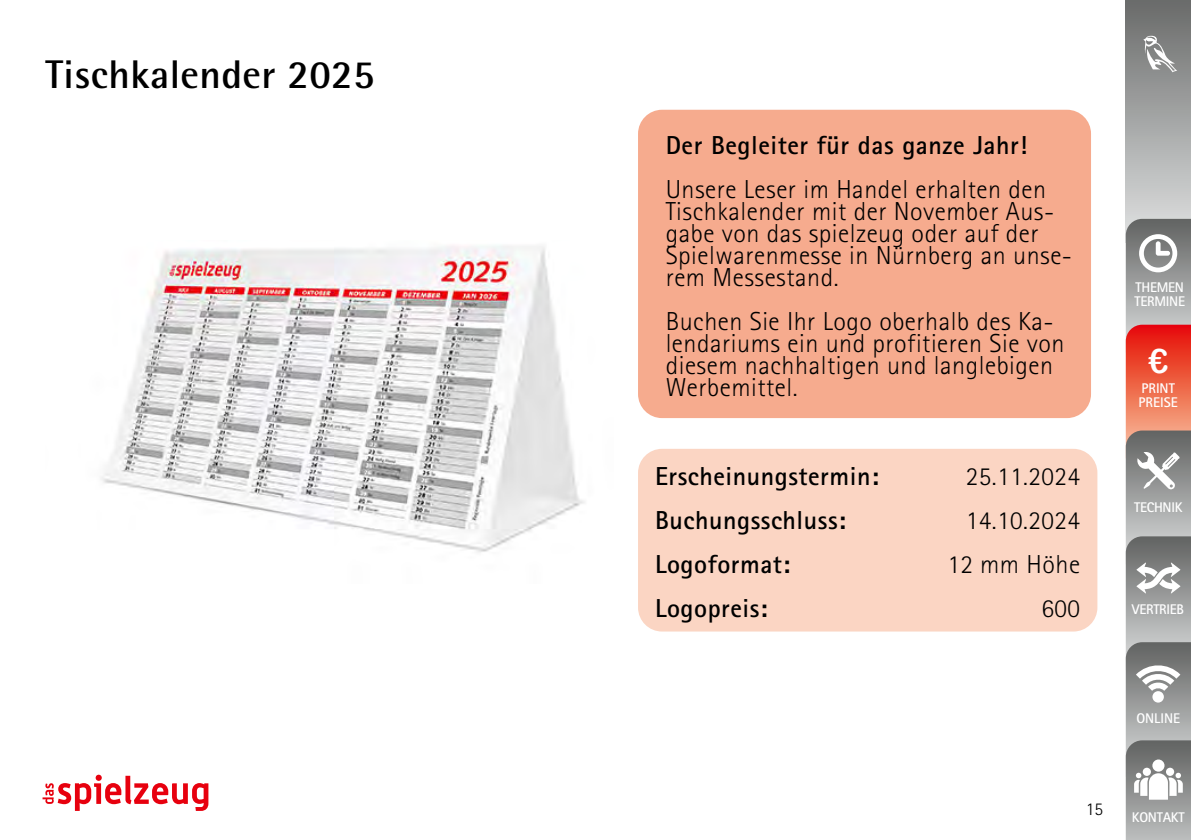
<style>
.page{position:relative;width:1191px;height:840px;background:#fff}
.page>*{position:absolute;margin:0;border:0;box-sizing:border-box;transform-origin:0 0}
.t1{font:700 40px "Rotis Semi Sans 65";letter-spacing:.01em;color:#000}
.t2{font:34px "Arial Rounded MT Bold";color:#fff}
.t3{font:300 26px/22px "Rotis Sans Serif 45";letter-spacing:.02em;color:#000}
.t4{font:700 26px/44px "Rotis Sans Serif 65";letter-spacing:.02em;color:#000}
.t5{font:300 18px "Rotis Sans Serif 45";color:#000}
.t6{font:700 14px/14px "Rotis Sans Serif 65";letter-spacing:-.02em;color:#fff}
.t7{font:700 14px/14px "Rotis Sans Serif 65";color:#fff}
</style>
<div class="page">
<svg style="left:43px;top:774px;width:165px;height:36px"></svg>
<div style="left:1125px;top:0;width:66px;height:242px;background:linear-gradient(to bottom,#696a6a,#e0e2e2)"></div>
<img style="left:101px;top:245px;width:484px;height:308px">
<div style="left:638px;top:110px;width:453px;height:308px;background:#f6ab8e;border-radius:24px"></div>
<div style="left:638px;top:448px;width:459px;height:183px;background:#fbd5c3;border-radius:24px"></div>
<svg style="left:1125px;top:219px;width:66px;height:620px;background:#ad9692"></svg>
<svg style="left:1143px;top:36px;width:34px;height:36px"></svg>
<h1 class="t1" style="left:45px;top:50px;width:331px">Tischkalender 2025</h1>
<p class="t4" style="left:665px;top:123px;width:363px">Der Begleiter für das ganze Jahr!</p>
<p class="t3" style="left:665px;top:178px;width:408px">Unsere Leser im Handel erhalten den<br>Tischkalender mit der November Aus&shy;gabe von das spielzeug oder auf der<br>Spielwarenmesse in Nürnberg an unse&shy;rem Messestand.</p>
<p class="t3" style="left:665px;top:310px;width:400px">Buchen Sie Ihr Logo oberhalb des Ka&shy;lendariums ein und profitieren Sie von diesem nachhaltigen und langlebigen<br>Werbemittel.</p>
<p class="t4" style="left:655px;top:453px;width:225px">Erscheinungstermin:<br>Buchungsschluss:<br>Logoformat:<br>Logopreis:</p>
<p class="t3" style="left:947px;top:453px;width:134px;line-height:44px;text-align:right">25.11.2024<br>14.10.2024<br>12 mm Höhe<br>600</p>
<p class="t6" style="left:1134px;top:279px;width:52px">THEMEN<br>TERMINE</p>
<h2 class="t2" style="left:1148px;top:341px;width:22px">€</h2>
<p class="t7" style="left:1138px;top:381px;width:41px">PRINT<br>PREISE</p>
<p class="t6" style="left:1134px;top:499px;width:50px">TECHNIK</p>
<p class="t6" style="left:1131px;top:601px;width:54px">VERTRIEB</p>
<p class="t6" style="left:1136px;top:710px;width:45px">ONLINE</p>
<p class="t5" style="left:1085px;top:797px;width:19px">15</p>
<p class="t6" style="left:1131px;top:809px;width:54px">KONTAKT</p>
</div>
